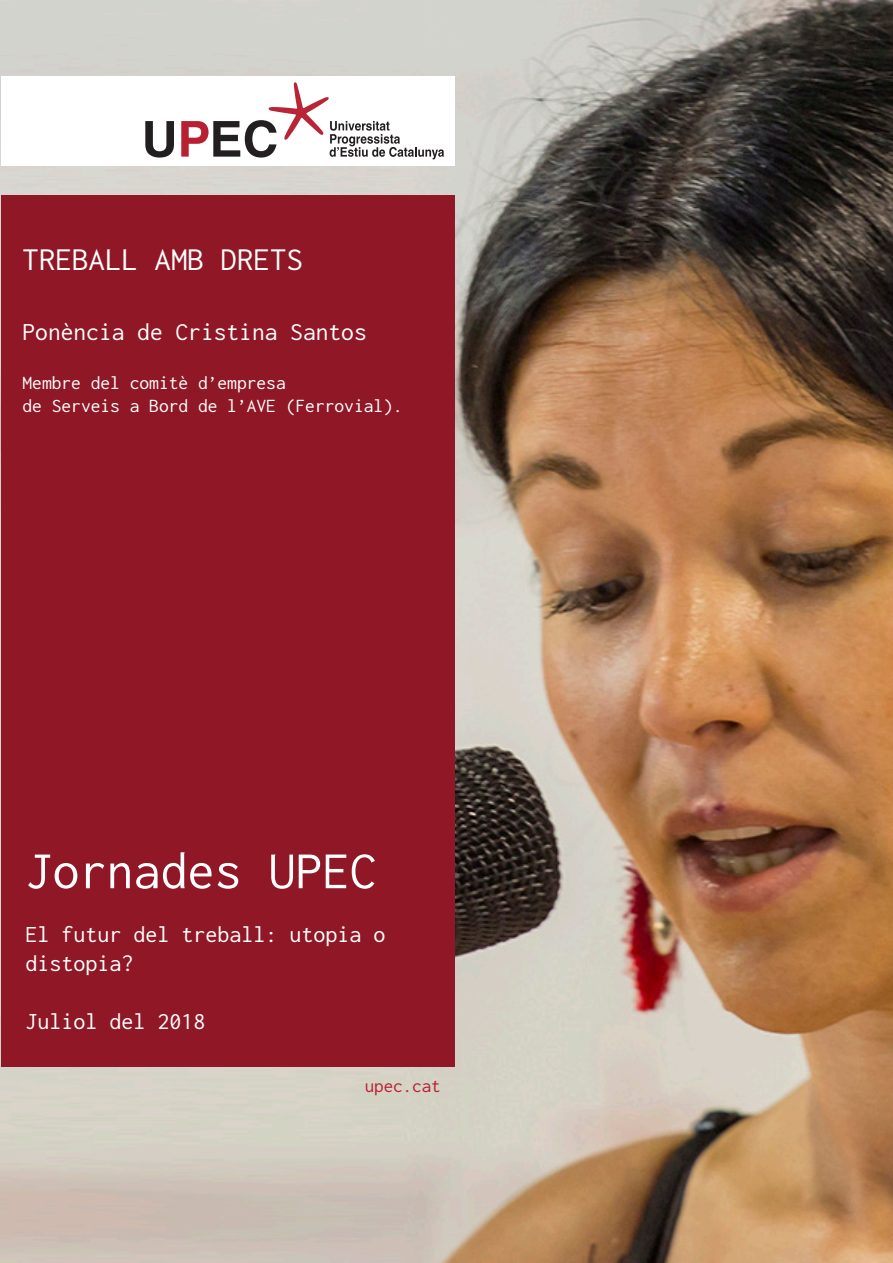
<style>
.page{position:relative;width:893px;height:1263px;background:#fff}
.page>*{position:absolute;margin:0;border:0;box-sizing:border-box;transform-origin:0 0}
.t1{font:54px "Inconsolata";color:#fff}
.t2{font:33px "Inconsolata";color:#fff}
.t3{font:25.5px "Inconsolata";color:#fff}
.t4{font:24px/28.8px "Inconsolata";color:#fff}
.t5{font:19.5px "Inconsolata";color:#fff}
.t6{font:19.05px "Inconsolata";color:#b91f33}
</style>
<div class="page">
<img style="left:0;top:0;width:893px;height:1263px">
<div style="left:1px;top:196px;width:453px;height:871px;background:#901826"></div>
<div style="left:1px;top:77px;width:453px;height:89px;background:#fff"></div>
<svg style="left:145px;top:121px;width:29px;height:37px"></svg>
<svg style="left:181px;top:82px;width:263px;height:77px"></svg>
<p class="t2" style="left:22px;top:238px;width:282px">TREBALL AMB DRETS</p>
<p class="t3" style="left:22px;top:316px;width:346px">Ponència de Cristina Santos</p>
<p class="t5" style="left:22px;top:370px;width:265px">Membre del comitè d’empresa</p>
<p class="t5" style="left:22px;top:393px;width:382px">de Serveis a Bord de l’AVE (Ferrovial).</p>
<p class="t1" style="left:26px;top:836px;width:352px">Jornades UPEC</p>
<p class="t4" style="left:26px;top:919px;width:361px">El futur del treball: utopia o distopia?</p>
<p class="t4" style="left:26px;top:1006px;width:181px">Juliol del 2018</p>
<p class="t6" style="left:365px;top:1074px;width:78px">upec.cat</p>
</div>
